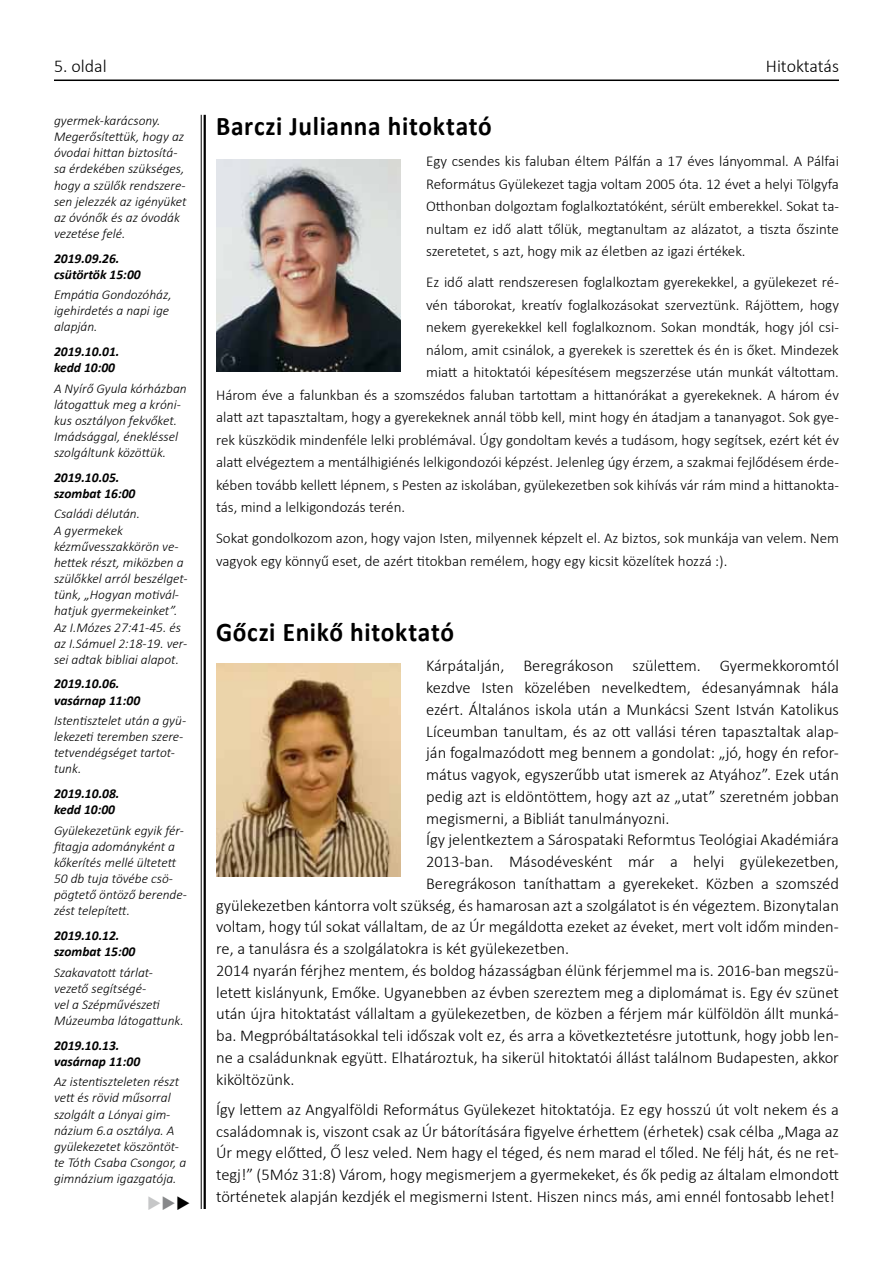
<style>
.page{position:relative;width:893px;height:1263px;background:#fff}
.page>*{position:absolute;margin:0;border:0;box-sizing:border-box;transform-origin:0 0}
.t1{font:700 27px "Calibri";letter-spacing:.025em;color:#000;scale:.94 1}
.t2{font:300 18px "Calibri";color:#000}
.t3{font:300 16.5px/21.8px "Calibri";color:#000;text-align:justify}
.t4{font:16.5px "Wingdings 3";color:#c6c7c8}
.t5{font:300 15px/22.5px "Calibri";color:#000;text-align:justify}
.t6{font:italic 300 13.5px/16.2px "Calibri";color:#000}
.t7{font:italic 700 13.5px/16.2px "Calibri";color:#000}
.s1{color:#87888a}
.s2{color:#000}
</style>
<div class="page">
<hr style="left:54px;top:80px;width:785px;height:1px;background:#000">
<hr style="left:204px;top:115px;width:2px;height:1094px;background:#000">
<hr style="left:201px;top:115px;width:1px;height:1094px;background:#000">
<img style="left:216px;top:159px;width:185px;height:213px">
<img style="left:216px;top:664px;width:185px;height:212px">
<p class="t2" style="left:54px;top:55px;width:54px">5. oldal</p>
<p class="t2" style="left:766px;top:55px;width:75px">Hitoktatás</p>
<p class="t6" style="left:54px;top:112px;width:134px">gyermek-karácsony.<br>Megerősítettük, hogy az óvodai hittan biztosítá&shy;sa érdekében szükséges, hogy a szülők rendszere&shy;sen jelezzék az igényüket az óvónők és az óvodák vezetése felé.</p>
<p class="t7" style="left:54px;top:250px;width:88px">2019.09.26. csütörtök 15:00</p>
<p class="t6" style="left:54px;top:286px;width:119px">Empátia Gondozóház, igehirdetés a napi ige alapján.</p>
<p class="t7" style="left:54px;top:343px;width:67px">2019.10.01. kedd 10:00</p>
<p class="t6" style="left:54px;top:380px;width:134px">A Nyírő Gyula kórházban látogattuk meg a króni&shy;kus osztályon fekvőket.<br>Imádsággal, énekléssel szolgáltunk közöttük.</p>
<p class="t7" style="left:54px;top:469px;width:83px">2019.10.05. szombat 16:00</p>
<p class="t6" style="left:54px;top:506px;width:135px">Családi délután.<br>A gyermekek kézművesszakkörön ve&shy;hettek részt, miközben a szülőkkel arról beszélget&shy;tünk, „Hogyan motivál&shy;hatjuk gyermekeinket”.<br>Az I.Mózes 27:41-45. és az I.Sámuel 2:18-19. ver&shy;sei adtak bibliai alapot.</p>
<p class="t7" style="left:54px;top:675px;width:88px">2019.10.06. vasárnap 11:00</p>
<p class="t6" style="left:54px;top:712px;width:134px">Istentisztelet után a gyü&shy;lekezeti teremben szere&shy;tetvendégséget tartot&shy;tunk.</p>
<p class="t7" style="left:54px;top:785px;width:67px">2019.10.08. kedd 10:00</p>
<p class="t6" style="left:54px;top:822px;width:134px">Gyülekezetünk egyik fér&shy;fitagja adományként a kőkerítés mellé ültetett<br>50 db tuja tövébe csö&shy;pögtető öntöző berende&shy;zést telepített.</p>
<p class="t7" style="left:54px;top:927px;width:83px">2019.10.12. szombat 15:00</p>
<p class="t6" style="left:54px;top:964px;width:131px">Szakavatott tárlat&shy;vezető segítségé-<br>vel a Szépművészeti<br>Múzeumba látogattunk.</p>
<p class="t7" style="left:54px;top:1037px;width:88px">2019.10.13. vasárnap 11:00</p>
<p class="t6" style="left:54px;top:1073px;width:134px">Az istentiszteleten részt vett és rövid műsorral szolgált a Lónyai gim&shy;názium 6.a osztálya. A gyülekezetet köszöntöt&shy;te Tóth Csaba Csongor, a gimnázium igazgatója.</p>
<p class="t4" style="left:147px;top:1194px;width:45px">◆<span class="s1">◆</span><span class="s2">◆</span></p>
<h1 class="t1" style="left:216px;top:107px;width:295px">Barczi Julianna hitoktató</h1>
<p class="t5" style="left:426px;top:150px;width:414px">Egy csendes kis faluban éltem Pálfán a 17 éves lányommal. A Pálfai Református Gyülekezet tagja voltam 2005 óta. 12 évet a helyi Tölgyfa Otthonban dolgoztam foglalkoztatóként, sérült emberekkel. Sokat ta&shy;nultam ez idő alatt tőlük, megtanultam az alázatot, a tiszta őszinte szeretetet, s azt, hogy mik az életben az igazi értékek.</p>
<p class="t5" style="left:426px;top:271px;width:414px">Ez idő alatt rendszeresen foglalkoztam gyerekekkel, a gyülekezet ré-</p>
<p class="t5" style="left:426px;top:293px;width:414px">vén táborokat, kreatív foglalkozásokat szerveztünk. Rájöttem, hogy</p>
<p class="t5" style="left:426px;top:316px;width:414px">nekem gyerekekkel kell foglalkoznom. Sokan mondták, hogy jól csi-</p>
<p class="t5" style="left:426px;top:338px;width:414px">nálom, amit csinálok, a gyerekek is szerettek és én is őket. Mindezek</p>
<p class="t5" style="left:426px;top:361px;width:414px">miatt a hitoktatói képesítésem megszerzése után munkát váltottam.</p>
<p class="t5" style="left:216px;top:383px;width:624px">Három éve a falunkban és a szomszédos faluban tartottam a hittanórákat a gyerekeknek. A három év</p>
<p class="t5" style="left:216px;top:406px;width:624px">alatt azt tapasztaltam, hogy a gyerekeknek annál több kell, mint hogy én átadjam a tananyagot. Sok gye-</p>
<p class="t5" style="left:216px;top:428px;width:624px">rek küszködik mindenféle lelki problémával. Úgy gondoltam kevés a tudásom, hogy segítsek, ezért két év</p>
<p class="t5" style="left:216px;top:451px;width:624px">alatt elvégeztem a mentálhigiénés lelkigondozói képzést. Jelenleg úgy érzem, a szakmai fejlődésem érde-</p>
<p class="t5" style="left:216px;top:473px;width:624px">kében tovább kellett lépnem, s Pesten az iskolában, gyülekezetben sok kihívás vár rám mind a hittanokta-</p>
<p class="t5" style="left:216px;top:496px;width:191px">tás, mind a lelkigondozás terén.</p>
<p class="t5" style="left:216px;top:527px;width:624px">Sokat gondolkozom azon, hogy vajon Isten, milyennek képzelt el. Az biztos, sok munkája van velem. Nem vagyok egy könnyű eset, de azért titokban remélem, hogy egy kicsit közelítek hozzá :).</p>
<h1 class="t1" style="left:216px;top:613px;width:255px">Gőczi Enikő hitoktató</h1>
<p class="t3" style="left:426px;top:655px;width:414px">Kárpátalján, Beregrákoson születtem. Gyermekkoromtól</p>
<p class="t3" style="left:426px;top:677px;width:414px">kezdve Isten közelében nevelkedtem, édesanyámnak hála</p>
<p class="t3" style="left:426px;top:698px;width:414px">ezért. Általános iskola után a Munkácsi Szent István Katolikus</p>
<p class="t3" style="left:426px;top:720px;width:414px">Líceumban tanultam, és az ott vallási téren tapasztaltak alap-</p>
<p class="t3" style="left:426px;top:742px;width:414px">ján fogalmazódott meg bennem a gondolat: „jó, hogy én refor-</p>
<p class="t3" style="left:426px;top:764px;width:414px">mátus vagyok, egyszerűbb utat ismerek az Atyához”. Ezek után</p>
<p class="t3" style="left:426px;top:785px;width:414px">pedig azt is eldöntöttem, hogy azt az „utat” szeretném jobban</p>
<p class="t3" style="left:426px;top:807px;width:245px">megismerni, a Bibliát tanulmányozni.</p>
<p class="t3" style="left:426px;top:829px;width:414px">Így jelentkeztem a Sárospataki Reformtus Teológiai Akadémiára</p>
<p class="t3" style="left:426px;top:851px;width:414px">2013-ban. Másodévesként már a helyi gyülekezetben,</p>
<p class="t3" style="left:426px;top:872px;width:414px">Beregrákoson taníthattam a gyerekeket. Közben a szomszéd</p>
<p class="t3" style="left:216px;top:894px;width:624px">gyülekezetben kántorra volt szükség, és hamarosan azt a szolgálatot is én végeztem. Bizonytalan</p>
<p class="t3" style="left:216px;top:916px;width:624px">voltam, hogy túl sokat vállaltam, de az Úr megáldotta ezeket az éveket, mert volt időm minden-</p>
<p class="t3" style="left:216px;top:937px;width:355px">re, a tanulásra és a szolgálatokra is két gyülekezetben.</p>
<p class="t3" style="left:216px;top:959px;width:624px">2014 nyarán férjhez mentem, és boldog házasságban élünk férjemmel ma is. 2016-ban megszü-</p>
<p class="t3" style="left:216px;top:981px;width:624px">letett kislányunk, Emőke. Ugyanebben az évben szereztem meg a diplomámat is. Egy év szünet</p>
<p class="t3" style="left:216px;top:1003px;width:624px">után újra hitoktatást vállaltam a gyülekezetben, de közben a férjem már külföldön állt munká-</p>
<p class="t3" style="left:216px;top:1024px;width:624px">ba. Megpróbáltatásokkal teli időszak volt ez, és arra a következtetésre jutottunk, hogy jobb len-</p>
<p class="t3" style="left:216px;top:1046px;width:624px">ne a családunknak együtt. Elhatároztuk, ha sikerül hitoktatói állást találnom Budapesten, akkor</p>
<p class="t3" style="left:216px;top:1068px;width:80px">kiköltözünk.</p>
<p class="t3" style="left:216px;top:1098px;width:624px">Így lettem az Angyalföldi Református Gyülekezet hitoktatója. Ez egy hosszú út volt nekem és a családomnak is, viszont csak az Úr bátorítására figyelve érhettem (érhetek) csak célba „Maga az Úr megy előtted, Ő lesz veled. Nem hagy el téged, és nem marad el tőled. Ne félj hát, és ne ret&shy;tegj!” (5Móz 31:8) Várom, hogy megismerjem a gyermekeket, és ők pedig az általam elmondott történetek alapján kezdjék el megismerni Istent. Hiszen nincs más, ami ennél fontosabb lehet!</p>
</div>
